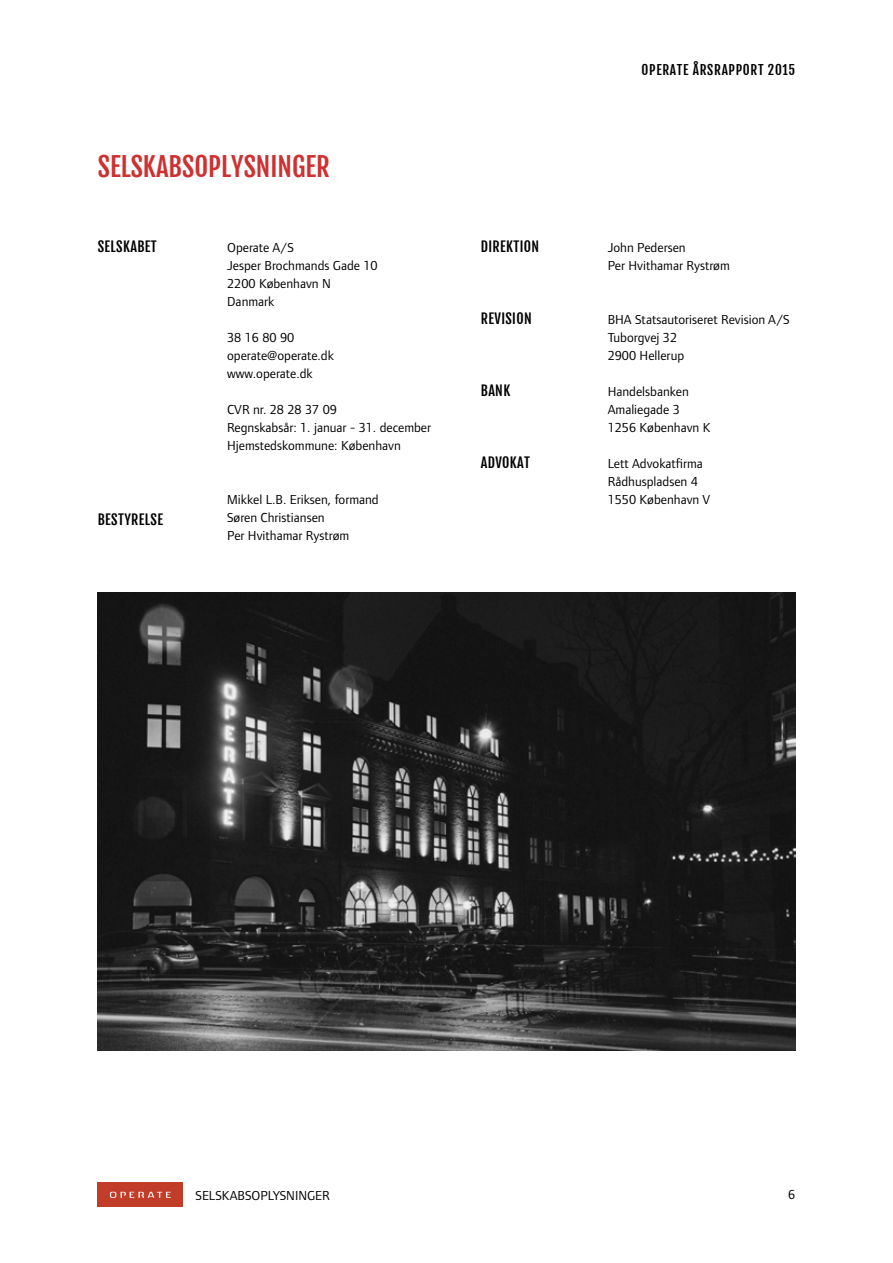
<style>
.page{position:relative;width:893px;height:1263px;background:#fff}
.page>*{position:absolute;margin:0;border:0;box-sizing:border-box;transform-origin:0 0}
.t1{font:27px "Fjalla One";color:#ce3131}
.t2{font:14.25px "Fjalla One";letter-spacing:.025em;color:#000}
.t3{font:13.5px/18px "Foundry Form Sans";color:#000}
.t4{font:13.5px "Fjalla One";letter-spacing:.05em;color:#000}
</style>
<div class="page">
<div style="left:98px;top:1182px;width:85px;height:25px;background:#c23d29"></div>
<svg style="left:110px;top:1192px;width:61px;height:6px"></svg>
<img style="left:98px;top:592px;width:697px;height:459px">
<h1 class="t1" style="left:98px;top:149px;width:234px">SELSKABSOPLYSNINGER</h1>
<p class="t2" style="left:98px;top:237px;width:60px">SELSKABET</p>
<p class="t2" style="left:98px;top:510px;width:67px">BESTYRELSE</p>
<p class="t3" style="left:227px;top:238px;width:152px">Operate A/S<br>Jesper Brochmands Gade 10<br>2200 København N<br>Danmark</p>
<p class="t3" style="left:227px;top:328px;width:108px">38 16 80 90 operate@operate.dk www.operate.dk</p>
<p class="t3" style="left:227px;top:400px;width:206px">CVR nr. 28 28 37 09<br>Regnskabsår: 1. januar - 31. december<br>Hjemstedskommune: København</p>
<p class="t3" style="left:227px;top:490px;width:153px">Mikkel L.B. Eriksen, formand<br>Søren Christiansen<br>Per Hvithamar Rystrøm</p>
<p class="t2" style="left:481px;top:237px;width:60px">DIREKTION</p>
<p class="t2" style="left:481px;top:309px;width:52px">REVISION</p>
<p class="t2" style="left:481px;top:381px;width:31px">BANK</p>
<p class="t2" style="left:481px;top:453px;width:51px">ADVOKAT</p>
<p class="t4" style="left:642px;top:61px;width:155px">OPERATE ÅRSRAPPORT 2015</p>
<p class="t3" style="left:608px;top:238px;width:124px">John Pedersen<br>Per Hvithamar Rystrøm</p>
<p class="t3" style="left:608px;top:310px;width:184px">BHA Statsautoriseret Revision A/S<br>Tuborgvej 32<br>2900 Hellerup</p>
<p class="t3" style="left:608px;top:382px;width:104px">Handelsbanken<br>Amaliegade 3<br>1256 København K</p>
<p class="t3" style="left:608px;top:454px;width:104px">Lett Advokatfirma<br>Rådhuspladsen 4<br>1550 København V</p>
<p class="t3" style="left:196px;top:1186px;width:136px">SELSKABSOPLYSNINGER</p>
<p class="t3" style="left:788px;top:1185px;width:9px">6</p>
</div>
